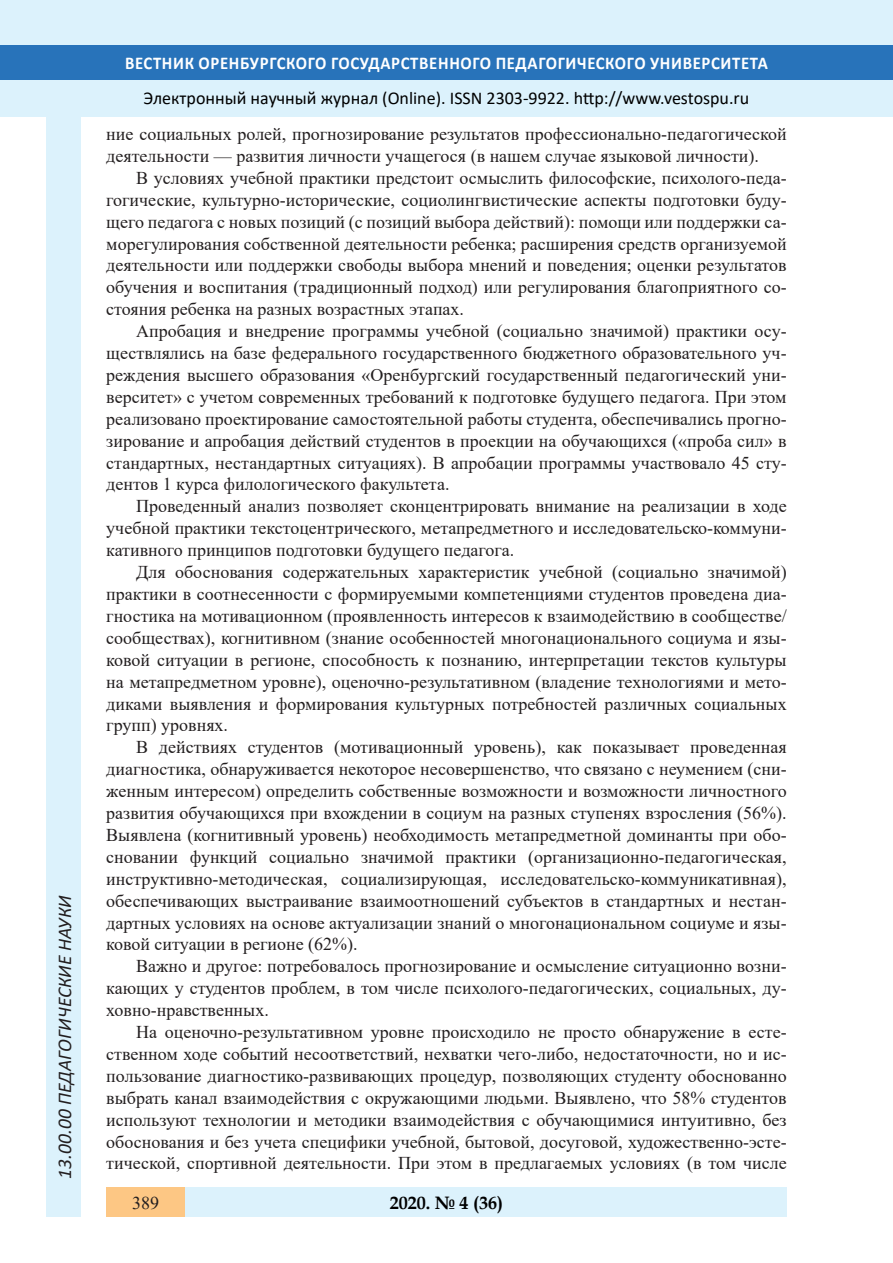
<style>
.page{position:relative;width:893px;height:1263px;background:#fff}
.page>*{position:absolute;margin:0;border:0;box-sizing:border-box;transform-origin:0 0}
.t1{font:italic 19.5px "Calibri";color:#231f20}
.Стиль2{font:18px/21.9px "Times New Roman";color:#231f20;text-align:justify}
.t2{font:18px "Calibri";color:#000}
.t3{font:700 18px "Calibri";letter-spacing:.04em;color:#fff;scale:.93 1}
.t4{font:700 18px "Book Antiqua";color:#000}
</style>
<div class="page">
<div style="left:0;top:0;width:893px;height:116px;background:#dcf2fc"></div>
<div style="left:0;top:45px;width:893px;height:34px;background:#2873ba"></div>
<div style="left:47px;top:116px;width:34px;height:1101px;background:#dcf2fc"></div>
<div style="left:106px;top:1188px;width:681px;height:29px;background:#dcf2fc"></div>
<div style="left:106px;top:1188px;width:79px;height:29px;background:#fdc784"></div>
<p class="t1" style="left:51px;top:1179px;width:285px;rotate:-90deg">13.00.00 ПЕДАГОГИЧЕСКИЕ НАУКИ</p>
<p class="t1" style="left:51px;top:1105px;width:206px;rotate:-90deg">БИОЛОГИЧЕСКИЕ НАУКИ</p>
<p class="t1" style="left:51px;top:1179px;width:11px;rotate:-90deg">0</p>
<p class="t3" style="left:125px;top:50px;width:693px">ВЕСТНИК ОРЕНБУРГСКОГО ГОСУДАРСТВЕННОГО ПЕДАГОГИЧЕСКОГО УНИВЕРСИТЕТА</p>
<p class="t2" style="left:144px;top:85px;width:607px">Электронный научный журнал (Online). ISSN 2303-9922. http://www.vestospu.ru</p>
<p class="t2" style="left:583px;top:85px;width:13px">t</p>
<p class="Стиль2" style="left:106px;top:122px;width:682px">ние социальных ролей, прогнозирование результатов профессионально-педагогической деятельности — развития личности учащегося (в нашем случае языковой личности).</p>
<p class="Стиль2" style="left:106px;top:166px;width:682px;text-indent:30px">В условиях учебной практики предстоит осмыслить философские, психолого-педа&shy;гогические, культурно-исторические, социолингвистические аспекты подготовки буду&shy;щего педагога с новых позиций (с позиций выбора действий): помощи или поддержки са&shy;морегулирования собственной деятельности ребенка; расширения средств организуемой деятельности или поддержки свободы выбора мнений и поведения; оценки результатов обучения и воспитания (традиционный подход) или регулирования благоприятного со&shy;стояния ребенка на разных возрастных этапах.</p>
<p class="Стиль2" style="left:106px;top:320px;width:682px;text-indent:30px">Апробация и внедрение программы учебной (социально значимой) практики осу&shy;ществлялись на базе федерального государственного бюджетного образовательного уч&shy;реждения высшего образования «Оренбургский государственный педагогический уни&shy;верситет» с учетом современных требований к подготовке будущего педагога. При этом реализовано проектирование самостоятельной работы студента, обеспечивались прогно&shy;зирование и апробация действий студентов в проекции на обучающихся («проба сил» в стандартных, нестандартных ситуациях). В апробации программы участвовало 45 сту&shy;дентов 1 курса филологического факультета.</p>
<p class="Стиль2" style="left:106px;top:495px;width:682px;text-indent:30px">Проведенный анализ позволяет сконцентрировать внимание на реализации в ходе учебной практики текстоцентрического, метапредметного и исследовательско-коммуни&shy;кативного принципов подготовки будущего педагога.</p>
<p class="Стиль2" style="left:106px;top:560px;width:682px;text-indent:30px">Для обоснования содержательных характеристик учебной (социально значимой) практики в соотнесенности с формируемыми компетенциями студентов проведена диа&shy;гностика на мотивационном (проявленность интересов к взаимодействию в сообществе/ сообществах), когнитивном (знание особенностей многонационального социума и язы&shy;ковой ситуации в регионе, способность к познанию, интерпретации текстов культуры на метапредметном уровне), оценочно-результативном (владение технологиями и мето&shy;диками выявления и формирования культурных потребностей различных социальных групп) уровнях.</p>
<p class="Стиль2" style="left:106px;top:736px;width:682px;text-indent:30px">В действиях студентов (мотивационный уровень), как показывает проведенная диагностика, обнаруживается некоторое несовершенство, что связано с неумением (сни&shy;женным интересом) определить собственные возможности и возможности личностного развития обучающихся при вхождении в социум на разных ступенях взросления (56%).<br>Выявлена (когнитивный уровень) необходимость метапредметной доминанты при обо&shy;сновании функций социально значимой практики (организационно-педагогическая, инструктивно-методическая, социализирующая, исследовательско-коммуникативная), обеспечивающих выстраивание взаимоотношений субъектов в стандартных и нестан&shy;дартных условиях на основе актуализации знаний о многонациональном социуме и язы&shy;ковой ситуации в регионе (62%).</p>
<p class="Стиль2" style="left:106px;top:955px;width:682px;text-indent:30px">Важно и другое: потребовалось прогнозирование и осмысление ситуационно возни&shy;кающих у студентов проблем, в том числе психолого-педагогических, социальных, ду&shy;ховно-нравственных.</p>
<p class="Стиль2" style="left:106px;top:1020px;width:682px;text-indent:30px">На оценочно-результативном уровне происходило не просто обнаружение в есте&shy;ственном ходе событий несоответствий, нехватки чего-либо, недостаточности, но и ис&shy;пользование диагностико-развивающих процедур, позволяющих студенту обоснованно выбрать канал взаимодействия с окружающими людьми. Выявлено, что 58% студентов используют технологии и методики взаимодействия с обучающимися интуитивно, без обоснования и без учета специфики учебной, бытовой, досуговой, художественно-эсте&shy;тической, спортивной деятельности. При этом в предлагаемых условиях (в том числе</p>
<p class="t4" style="left:390px;top:1190px;width:115px">2020. № 4 (36)</p>
<p class="Стиль2" style="left:132px;top:1191px;width:28px">389</p>
<p class="t4" style="left:408px;top:1190px;width:19px">18</p>
<p class="t4" style="left:460px;top:1190px;width:30px">2 2</p>
</div>
